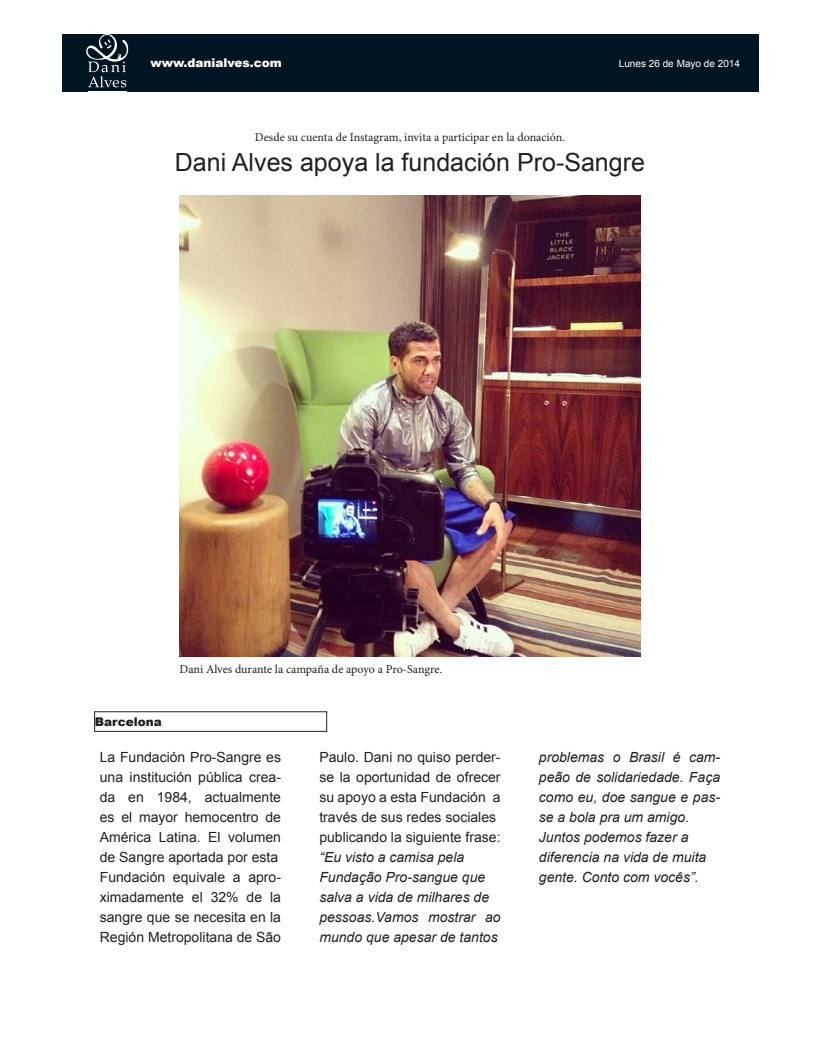
<style>
.page{position:relative;width:820px;height:1046px;background:#fff}
.page>*{position:absolute;margin:0;border:0;box-sizing:border-box;transform-origin:0 0}
.t1{font:25px "Arial";color:#231f20}
.t2{font:14px/20px "Arial";color:#231f20;text-align:justify}
.t3{font:italic 14px/20px "Arial";color:#231f20}
.t4{font:12px "Minion Pro";color:#231f20}
.t5{font:900 12px "Arial";color:#fff}
.t6{font:900 12px "Arial";color:#231f20}
.t7{font:10px "Arial";color:#fff}
</style>
<div class="page">
<div style="left:62px;top:34px;width:696px;height:58px;background:#001522"></div>
<hr style="left:88px;top:91px;width:38px;height:1px;background:#fff">
<svg style="left:86px;top:34px;width:43px;height:53px"></svg>
<div style="left:94px;top:711px;width:233px;height:21px;border:1px solid #231f20"></div>
<img style="left:179px;top:196px;width:461px;height:460px">
<p class="t5" style="left:150px;top:54px;width:133px">www.danialves.com</p>
<p class="t7" style="left:618px;top:57px;width:123px">Lunes 26 de Mayo de 2014</p>
<p class="t4" style="left:255px;top:129px;width:312px">Desde su cuenta de Instagram, invita a participar en la donación.</p>
<p class="t1" style="left:175px;top:145px;width:471px">Dani Alves apoya la fundación Pro-Sangre</p>
<p class="t6" style="left:95px;top:713px;width:68px">Barcelona</p>
<p class="t4" style="left:179px;top:661px;width:264px">Dani Alves durante la campaña de apoyo a Pro-Sangre.</p>
<p class="t2" style="left:100px;top:747px;width:183px">La Fundación Pro-Sangre es una institución pública crea&shy;da en 1984, actualmente es el mayor hemocentro de América Latina. El volumen de Sangre aportada por esta</p>
<p class="t2" style="left:100px;top:867px;width:183px">Fundación equivale a apro&shy;ximadamente el 32% de la sangre que se necesita en la Región Metropolitana de São</p>
<p class="t2" style="left:319px;top:747px;width:183px">Paulo. Dani no quiso perder&shy;se la oportunidad de ofrecer su apoyo a esta Fundación a</p>
<p class="t2" style="left:319px;top:807px;width:178px">través de sus redes sociales</p>
<p class="t2" style="left:319px;top:827px;width:183px">publicando la siguiente frase:</p>
<p class="t3" style="left:319px;top:847px;width:146px">“Eu visto a camisa pela</p>
<p class="t3" style="left:319px;top:867px;width:167px">Fundação Pro-sangue que</p>
<p class="t3" style="left:319px;top:887px;width:171px">salva a vida de milhares de</p>
<p class="t3" style="left:319px;top:907px;width:183px">pessoas.Vamos mostrar ao mundo que apesar de tantos</p>
<p class="t3" style="left:538px;top:747px;width:183px;text-align:justify">problemas o Brasil é cam&shy;peão de solidariedade. Faça como eu, doe sangue e pas&shy;se a bola pra um amigo.</p>
<p class="t3" style="left:538px;top:827px;width:151px">Juntos podemos fazer a</p>
<p class="t3" style="left:538px;top:847px;width:169px">diferencia na vida de muita</p>
<p class="t3" style="left:538px;top:867px;width:161px">gente. Conto com vocês”.</p>
</div>
